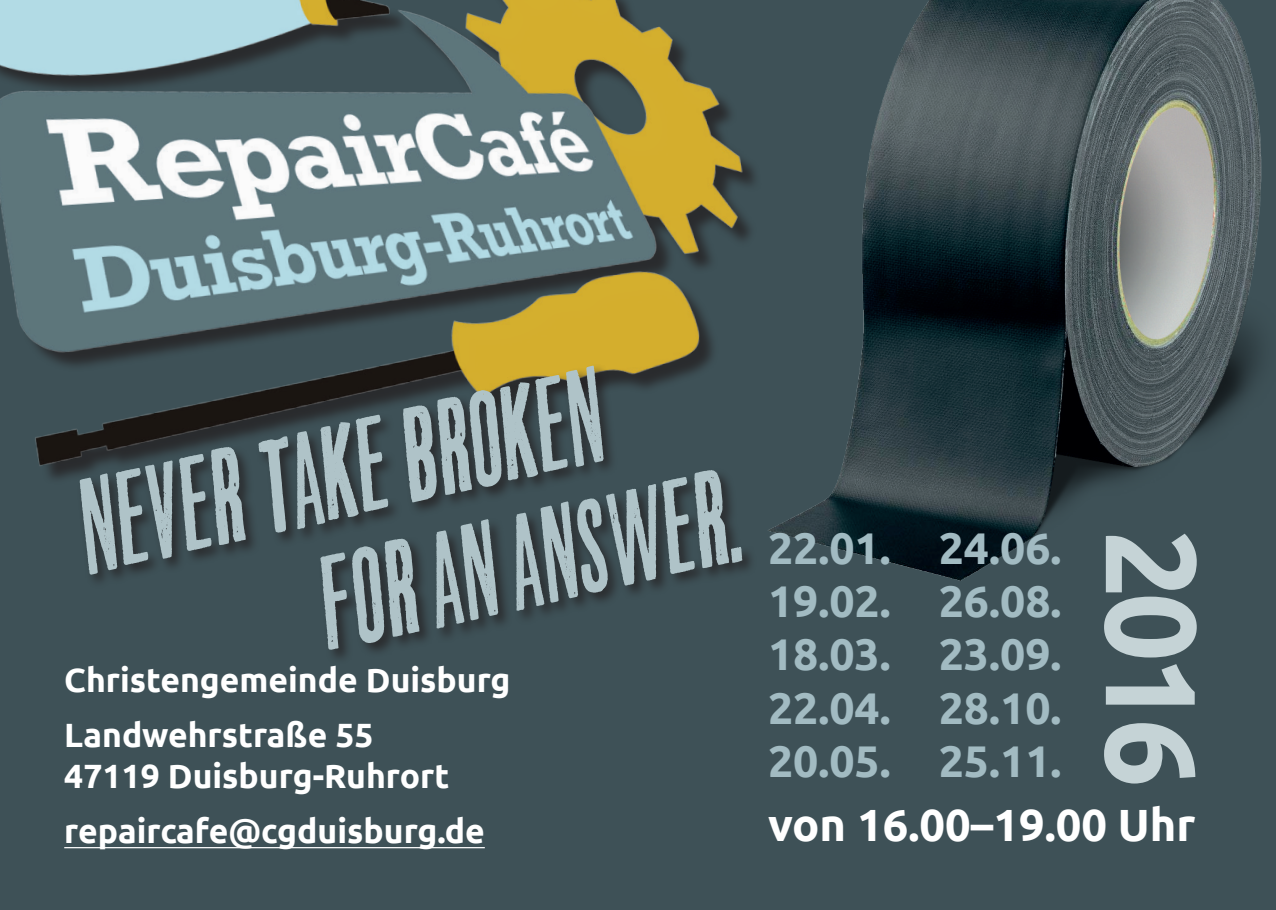
<style>
.page{position:relative;width:1276px;height:910px;background:#3e5157}
.page>*{position:absolute;margin:0;border:0;box-sizing:border-box;transform-origin:0 0}
.t1{font:italic 134.4px/125.4px "NIUNIA";color:#afc3c8}
.t2{font:700 128.1px "Ubuntu";color:#c5d3d6;scale:.95 1}
.t3{font:700 45px "Ubuntu";color:#fff}
.t4{font:700 44.4px/53.4px "Ubuntu";color:#a2bbc2;text-align:justify}
.t5{font:700 33.6px/55.2px "Ubuntu";color:#fff}
</style>
<div class="page">
<img style="left:0;top:0;width:706px;height:479px">
<img style="left:706px;top:0;width:556px;height:580px">
<div style="left:77px;top:363px;width:680px;height:301px;background:#231f20;opacity:.75"></div>
<hr style="left:64px;top:847px;width:421px;height:1px;background:#fff">
<h1 class="t1" style="left:275px;top:417px;width:432px;text-indent:-218px;rotate:-12deg">Never take broken for an answer.</h1>
<p class="t5" style="left:64px;top:652px;width:448px">Christengemeinde Duisburg<br>Landwehrstraße 55</p>
<p class="t5" style="left:64px;top:748px;width:422px">47119 Duisburg-Ruhrort repaircafe@cgduisburg.de</p>
<h3 class="t4" style="left:768px;top:521px;width:124px">22.01.<br>19.02.<br>18.03.<br>22.04.<br>20.05.</h3>
<h3 class="t4" style="left:938px;top:521px;width:124px">24.06.<br>26.08.<br>23.09.<br>28.10.<br>25.11.</h3>
<h2 class="t2" style="left:1229px;top:529px;width:273px;rotate:90deg">2016</h2>
<h3 class="t3" style="left:768px;top:798px;width:429px">von 16.00–19.00 Uhr</h3>
</div>
